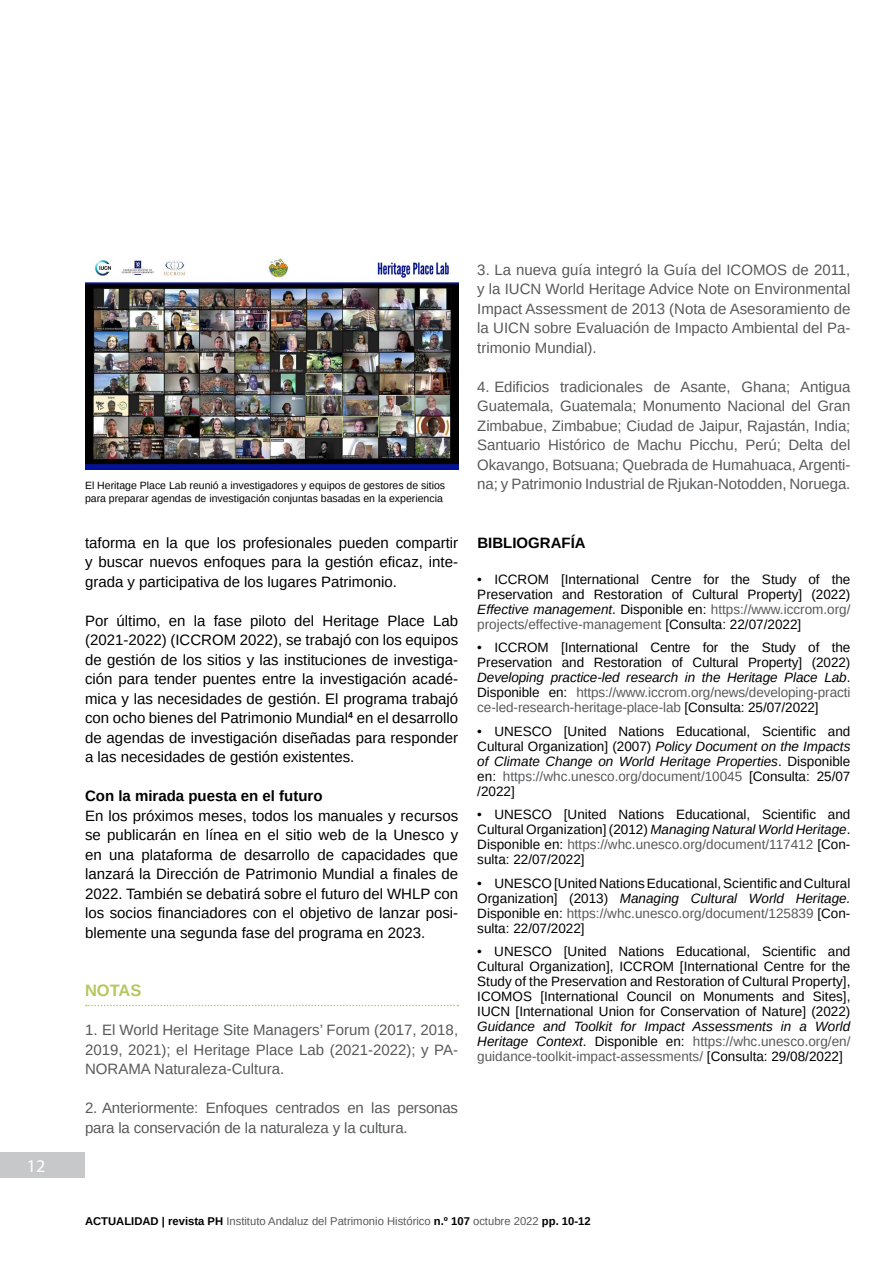
<style>
.page{position:relative;width:893px;height:1263px;background:#fff}
.page>*{position:absolute;margin:0;border:0;box-sizing:border-box;transform-origin:0 0}
.t1{font:18px "Myriad Pro";color:#fff}
.t2{font:700 16.5px "Arimo";color:#b4c85e}
.t3{font:15px/19.5px "Arimo";color:#000;text-align:justify}
.t4{font:15px/19.5px "Arimo";letter-spacing:-.01em;color:#58595b;text-align:justify}
.t5{font:700 15px "Arimo";color:#000}
.t6{font:13.5px/15px "Arimo";color:#000;text-align:justify}
.t7{font:13.5px/15px "Arimo";color:#58595b;text-align:justify}
.t8{font:11.25px "Arimo";color:#58595b}
.t9{font:10.5px/12.6px "Arimo";color:#000}
.s1{font-style:italic}
.s2{color:#58595b}
.s3{font-style:italic;color:#000}
.s4{color:#000}
.s5{font-weight:700;color:#000}
</style>
<div class="page">
<div style="left:0;top:1152px;width:85px;height:26px;background:#c7c8ca"></div>
<svg style="left:86px;top:1005px;width:372px;height:1px"></svg>
<img style="left:85px;top:258px;width:373px;height:212px">
<h1 class="t1" style="left:27px;top:1155px;width:20px">12</h1>
<p class="t9" style="left:85px;top:479px;width:362px">El Heritage Place Lab reunió a investigadores y equipos de gestores de sitios para preparar agendas de investigación conjuntas basadas en la experiencia</p>
<p class="t3" style="left:85px;top:533px;width:375px">taforma en la que los profesionales pueden compartir y buscar nuevos enfoques para la gestión eficaz, inte&shy;grada y participativa de los lugares Patrimonio.</p>
<p class="t3" style="left:85px;top:611px;width:375px">Por último, en la fase piloto del Heritage Place Lab (2021-2022) (ICCROM 2022), se trabajó con los equipos de gestión de los sitios y las instituciones de investiga&shy;ción para tender puentes entre la investigación acadé&shy;mica y las necesidades de gestión. El programa trabajó con ocho bienes del Patrimonio Mundial<sup>4</sup> en el desarrollo de agendas de investigación diseñadas para responder a las necesidades de gestión existentes.</p>
<p class="t5" style="left:85px;top:786px;width:239px">Con la mirada puesta en el futuro</p>
<p class="t3" style="left:85px;top:806px;width:375px">En los próximos meses, todos los manuales y recursos se publicarán en línea en el sitio web de la Unesco y en una plataforma de desarrollo de capacidades que lanzará la Dirección de Patrimonio Mundial a finales de 2022. También se debatirá sobre el futuro del WHLP con los socios financiadores con el objetivo de lanzar posi&shy;blemente una segunda fase del programa en 2023.</p>
<p class="t2" style="left:85px;top:979px;width:58px">NOTAS</p>
<p class="t4" style="left:85px;top:1020px;width:375px">1. El World Heritage Site Managers’ Forum (2017, 2018, 2019, 2021); el Heritage Place Lab (2021-2022); y PA-NORAMA Naturaleza-Cultura.</p>
<p class="t4" style="left:85px;top:1098px;width:375px">2. Anteriormente: Enfoques centrados en las personas para la conservación de la naturaleza y la cultura.</p>
<p class="t4" style="left:477px;top:260px;width:375px">3. La nueva guía integró la Guía del ICOMOS de 2011, y la IUCN World Heritage Advice Note on Environmental Impact Assessment de 2013 (Nota de Asesoramiento de la UICN sobre Evaluación de Impacto Ambiental del Pa&shy;trimonio Mundial).</p>
<p class="t4" style="left:477px;top:377px;width:375px">4. Edificios tradicionales de Asante, Ghana; Antigua Guatemala, Guatemala; Monumento Nacional del Gran Zimbabue, Zimbabue; Ciudad de Jaipur, Rajastán, India; Santuario Histórico de Machu Picchu, Perú; Delta del Okavango, Botsuana; Quebrada de Humahuaca, Argenti&shy;na; y Patrimonio Industrial de Rjukan-Notodden, Noruega.</p>
<p class="t5" style="left:477px;top:532px;width:110px">BIBLIOGRAFÍA</p>
<p class="t6" style="left:477px;top:572px;width:375px">• ICCROM [International Centre for the Study of the Preservation and Restoration of Cultural Property] (2022)<br><span class="s1">Effective management</span>. Disponible en: <span class="s2">https://www.iccrom.org/ projects/effective-management</span> [Consulta: 22/07/2022]</p>
<p class="t6" style="left:477px;top:640px;width:375px">• ICCROM [International Centre for the Study of the Preservation and Restoration of Cultural Property] (2022)<br><span class="s1">Developing practice-led research in the Heritage Place Lab</span>.<br>Disponible en: <span class="s2">https://www.iccrom.org/news/developing-practi ce-led-research-heritage-place-lab</span> [Consulta: 25/07/2022]</p>
<p class="t6" style="left:477px;top:724px;width:375px">• UNESCO [United Nations Educational, Scientific and Cultural Organization] (2007) <span class="s1">Policy Document on the Impacts of Climate Change on World Heritage Properties</span>. Disponible en: <span class="s2">https://whc.unesco.org/document/10045</span> [Consulta: 25/07 /2022]</p>
<p class="t6" style="left:477px;top:807px;width:375px">• UNESCO [United Nations Educational, Scientific and Cultural Organization] (2012) <span class="s1">Managing Natural World Heritage</span>.<br>Disponible en: <span class="s2">https://whc.unesco.org/document/117412</span> [Con&shy;sulta: 22/07/2022]</p>
<p class="t6" style="left:477px;top:876px;width:375px">• UNESCO [United Nations Educational, Scientific and Cultural Organization] (2013) <span class="s1">Managing Cultural World Heritage.<br></span>Disponible en: <span class="s2">https://whc.unesco.org/document/125839</span> [Con&shy;sulta: 22/07/2022]</p>
<p class="t6" style="left:477px;top:944px;width:375px">• UNESCO [United Nations Educational, Scientific and Cultural Organization], ICCROM [International Centre for the Study of the Preservation and Restoration of Cultural Property], ICOMOS [International Council on Monuments and Sites], IUCN [International Union for Conservation of Nature] (2022)</p>
<p class="t7" style="left:477px;top:1019px;width:375px"><span class="s3">Guidance and Toolkit for Impact Assessments in a World Heritage Context</span><span class="s4">. Disponible en:</span> https://whc.unesco.org/en/ guidance-toolkit-impact-assessments/ <span class="s4">[Consulta: 29/08/2022]</span></p>
<p class="t8" style="left:85px;top:1213px;width:507px"><span class="s5">ACTUALIDAD | revista PH</span> Instituto Andaluz del Patrimonio Histórico <span class="s5">n.º 107</span> octubre 2022 <span class="s5">pp. 10-12</span></p>
</div>
